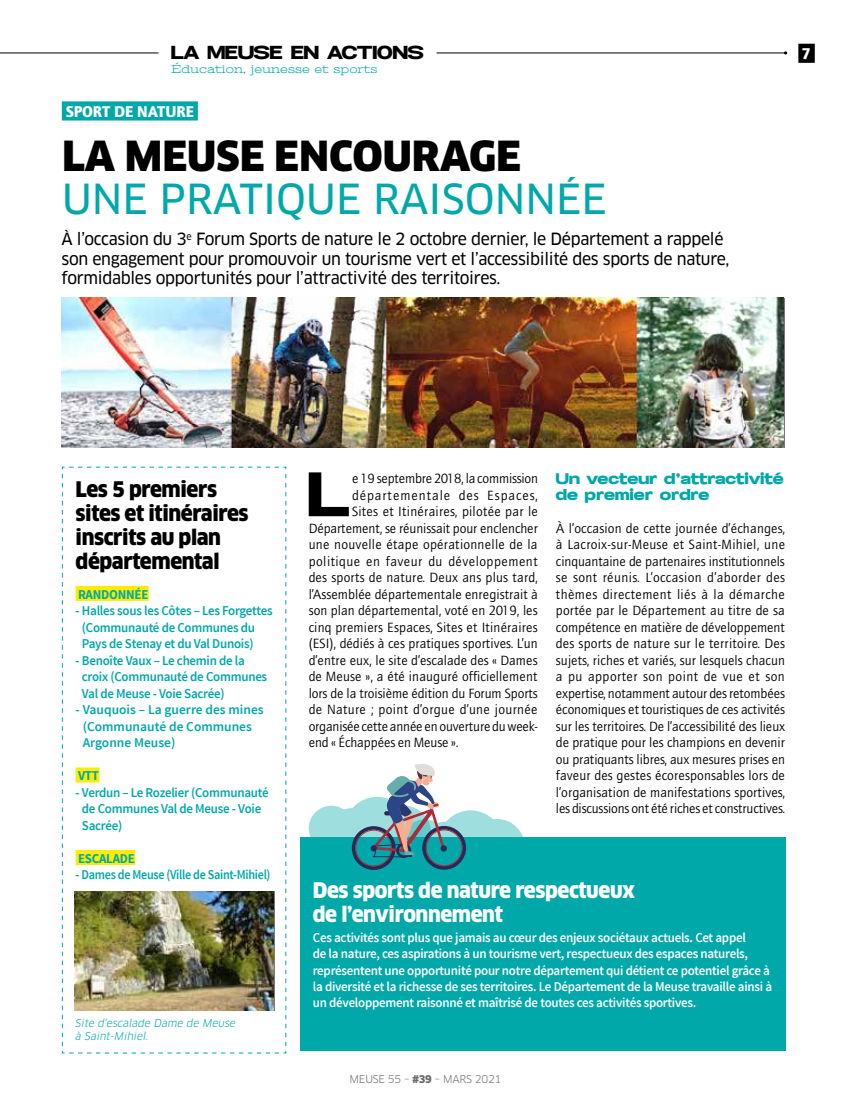
<style>
.page{position:relative;width:851px;height:1106px;background:#fff}
.page>*{position:absolute;margin:0;border:0;box-sizing:border-box;transform-origin:0 0}
.t1{font:900 54.75px "Specify Expanded";color:#000}
.t2{font:40.5px "Clan OT News";color:#00a8a9}
.t3{font:900 40.5px "Clan OT";color:#000}
.t4{font:900 21px/24px "Clan OT";letter-spacing:-.02em;color:#000;scale:.96 1}
.t5{font:900 21px/24px "Clan OT";letter-spacing:-.02em;color:#fff;scale:.96 1}
.t6{font:16.5px/19.5px "Clan OT News";letter-spacing:-.02em;color:#000;scale:.96 1}
.t7{font:900 16.5px "Specify Expanded";color:#000}
.t8{font:900 15.75px "AT Quay Sans";letter-spacing:-.01em;color:#fff}
.t9{font:13.5px/16.5px "AT Quay Sans";color:#000;text-align:justify}
.t10{font:600 13.5px/16.2px "Source Sans Pro";letter-spacing:-.02em;color:#fff;scale:.96 1}
.t11{font:600 13.5px/16.5px "Source Sans Pro";letter-spacing:-.02em;color:#00a8a9;scale:.96 1}
.t12{font:600 13.5px/16.5px "Source Sans Pro";color:#00a8a9}
.t13{font:900 13.5px/16.5px "Specify Expanded";color:#00a8a9}
.t14{font:600 13.5px "Source Sans Pro";letter-spacing:-.02em;color:#00a8a9;scale:.93 1}
.t15{font:13.5px "AT Quay Sans";letter-spacing:.02em;color:#000}
.t16{font:13.5px "AT Quay Sans";letter-spacing:.03em;color:#000}
.t17{font:13.5px "AT Quay Sans";letter-spacing:-.02em;color:#000}
.t18{font:13.5px "AT Quay Sans";letter-spacing:.065em;color:#000}
.t19{font:700 13.5px "Source Sans Pro";letter-spacing:-.02em;color:#00a8a9;scale:.96 1}
.t20{font:12px "Stint Ultra Expanded";color:#00a8a9}
.t21{font:italic 10.5px/12.6px "Clan OT";color:#00a8a9}
.t22{font:10.5px "Clan OT";letter-spacing:-.02em;color:#706f6f}
.s1{font-weight:900}
</style>
<div class="page">
<hr style="left:0;top:53px;width:785px;height:1px;background:#000">
<svg style="left:783px;top:51px;width:4px;height:4px"></svg>
<div style="left:798px;top:44px;width:16px;height:19px;background:#000"></div>
<div style="left:158px;top:33px;width:278px;height:30px;background:#fff"></div>
<svg style="left:61px;top:466px;width:226px;height:587px"></svg>
<div style="left:309px;top:805px;width:45px;height:45px;background:#9fdede;border-radius:50%"></div>
<div style="left:345px;top:796px;width:64px;height:65px;background:#9fdede;border-radius:50%"></div>
<div style="left:438px;top:810px;width:65px;height:64px;background:#9fdede;border-radius:50%"></div>
<div style="left:469px;top:819px;width:56px;height:55px;background:#9fdede;border-radius:50%"></div>
<img style="left:75px;top:891px;width:198px;height:119px">
<div style="left:62px;top:101px;width:136px;height:19px;background:#00a8a9"></div>
<div style="left:300px;top:837px;width:485px;height:213px;background:#00a8a9"></div>
<img style="left:62px;top:298px;width:721px;height:150px">
<svg style="left:352px;top:764px;width:114px;height:106px"></svg>
<p class="t7" style="left:171px;top:41px;width:254px">LA MEUSE EN ACTIONS</p>
<p class="t8" style="left:801px;top:44px;width:11px">7</p>
<p class="t20" style="left:171px;top:62px;width:208px">Éducation, jeunesse et sports</p>
<p class="t8" style="left:66px;top:102px;width:130px">SPORT DE NATURE</p>
<h2 class="t3" style="left:62px;top:132px;width:460px">LA MEUSE ENCOURAGE</h2>
<h2 class="t2" style="left:62px;top:175px;width:546px">UNE PRATIQUE RAISONNÉE</h2>
<p class="t6" style="left:62px;top:229px;width:697px">À l’occasion du 3<sup>e</sup> Forum Sports de nature le 2 octobre dernier, le Département a rappelé son engagement pour promouvoir un tourisme vert et l’accessibilité des sports de nature, formidables opportunités pour l’attractivité des territoires.</p>
<h3 class="t4" style="left:76px;top:477px;width:182px">Les 5 premiers sites et itinéraires inscrits au plan départemental</h3>
<p class="t19" style="left:78px;top:585px;width:75px">RANDONNÉE</p>
<p class="t11" style="left:82px;top:603px;width:200px;text-indent:-6px">- Halles sous les Côtes – Les Forgettes (Communauté de Communes du<br>Pays de Stenay et du Val Dunois)</p>
<p class="t11" style="left:82px;top:652px;width:194px;text-indent:-6px">- Benoîte Vaux – Le chemin de la croix (Communauté de Communes<br>Val de Meuse - Voie Sacrée)</p>
<p class="t12" style="left:83px;top:702px;width:182px;text-indent:-7px">- Vauquois – La guerre des mines (Communauté de Communes<br>Argonne Meuse)</p>
<p class="t19" style="left:78px;top:767px;width:23px">VTT</p>
<p class="t11" style="left:82px;top:784px;width:196px;text-indent:-6px">- Verdun – Le Rozelier (Communauté de Communes Val de Meuse - Voie<br>Sacrée)</p>
<p class="t19" style="left:78px;top:849px;width:61px">ESCALADE</p>
<p class="t14" style="left:76px;top:866px;width:211px">- Dames de Meuse (Ville de Saint-Mihiel)</p>
<p class="t21" style="left:75px;top:1017px;width:164px">Site d’escalade Dame de Meuse à Saint-Mihiel.</p>
<h1 class="t1" style="left:307px;top:457px;width:44px">L</h1>
<p class="t17" style="left:352px;top:470px;width:187px">e 19septembre 2018, la commission</p>
<p class="t18" style="left:352px;top:487px;width:187px">départementale des Espaces,</p>
<p class="t9" style="left:352px;top:503px;width:187px">Sites et Itinéraires, pilotée par le</p>
<p class="t9" style="left:309px;top:520px;width:231px">Département, se réunissait pour enclencher</p>
<p class="t9" style="left:309px;top:536px;width:230px">une nouvelle étape opérationnelle de la</p>
<p class="t16" style="left:309px;top:553px;width:231px">politique en faveur du développement</p>
<p class="t9" style="left:309px;top:569px;width:231px">des sports de nature. Deux ans plus tard,</p>
<p class="t9" style="left:309px;top:586px;width:231px">l’Assemblée départementale enregistrait à</p>
<p class="t9" style="left:309px;top:602px;width:230px">son plan départemental, voté en 2019, les</p>
<p class="t9" style="left:309px;top:619px;width:230px">cinq premiers Espaces, Sites et Itinéraires</p>
<p class="t9" style="left:309px;top:635px;width:231px">(ESI), dédiés à ces pratiques sportives. L’un</p>
<p class="t9" style="left:309px;top:652px;width:230px">d’entre eux, le site d’escalade des « Dames</p>
<p class="t9" style="left:309px;top:668px;width:230px">de Meuse », a été inauguré officiellement</p>
<p class="t9" style="left:309px;top:685px;width:231px">lors de la troisième édition du Forum Sports</p>
<p class="t15" style="left:309px;top:701px;width:230px">de Nature ; point d’orgue d’une journée</p>
<p class="t9" style="left:309px;top:718px;width:231px">organisée cette année en ouverture du week-</p>
<p class="t9" style="left:309px;top:734px;width:151px">end « Échappées en Meuse ».</p>
<p class="t13" style="left:556px;top:470px;width:229px">Un vecteur d’attractivité de premier ordre</p>
<p class="t9" style="left:556px;top:519px;width:231px">À l’occasion de cette journée d’échanges, à Lacroix-sur-Meuse et Saint-Mihiel, une cinquantaine de partenaires institutionnels se sont réunis. L’occasion d’aborder des thèmes directement liés à la démarche portée par le Département au titre de sa compétence en matière de développement des sports de nature sur le territoire. Des sujets, riches et variés, sur lesquels chacun a pu apporter son point de vue et son expertise, notamment autour des retombées économiques et touristiques de ces activités sur les territoires. De l’accessibilité des lieux de pratique pour les champions en devenir ou pratiquants libres, aux mesures prises en faveur des gestes écoresponsables lors de l’organisation de manifestations sportives, les discussions ont été riches et constructives.</p>
<h3 class="t5" style="left:313px;top:878px;width:337px">Des sports de nature respectueux de l’environnement</h3>
<p class="t10" style="left:313px;top:929px;width:480px">Ces activités sont plus que jamais au cœur des enjeux sociétaux actuels. Cet appel<br>de la nature, ces aspirations à un tourisme vert, respectueux des espaces naturels, représentent une opportunité pour notre département qui détient ce potentiel grâce à la diversité et la richesse de ses territoires. Le Département de la Meuse travaille ainsi à un développement raisonné et maîtrisé de toutes ces activités sportives.</p>
<p class="t22" style="left:349px;top:1072px;width:153px">MEUSE 55 – <span class="s1">#39</span> – MARS 2021</p>
</div>
